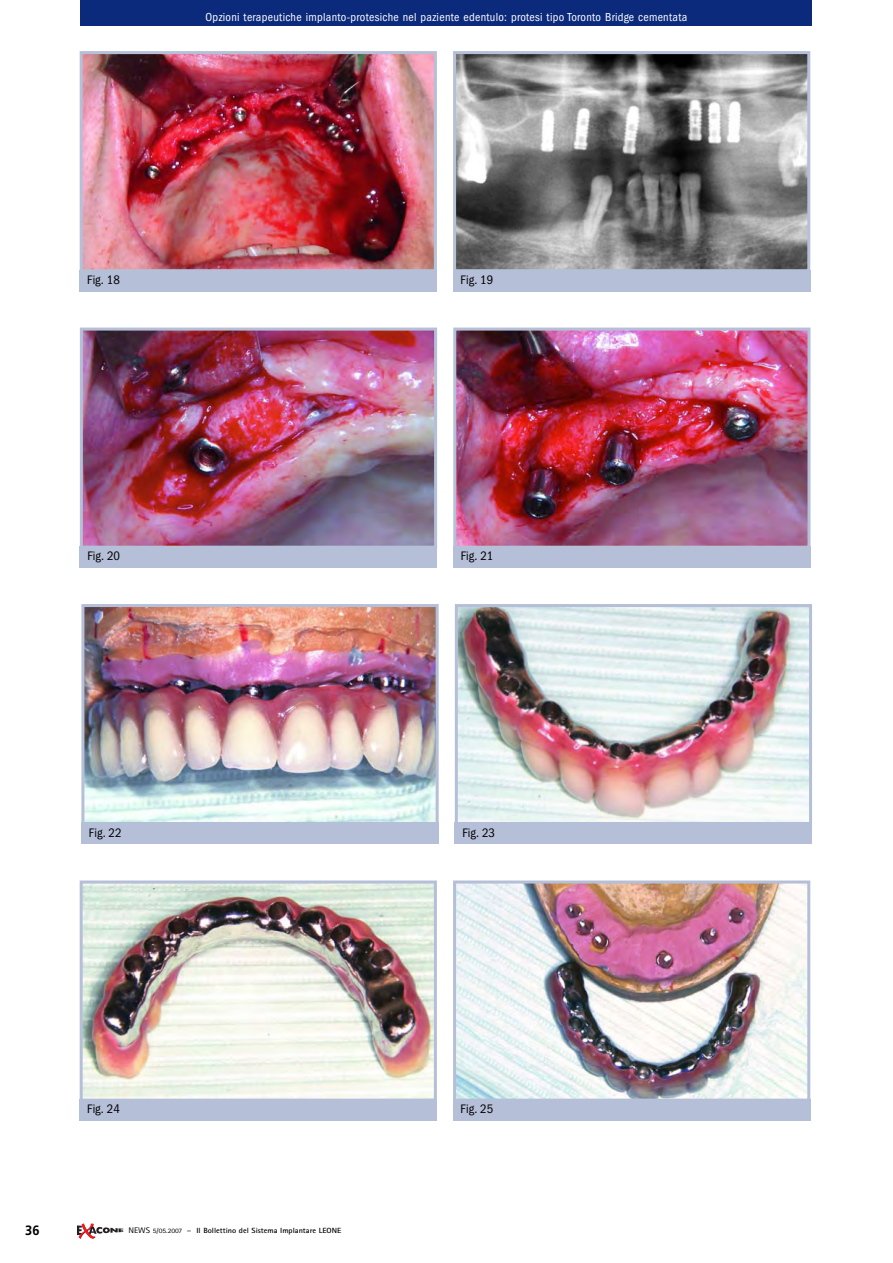
<style>
.page{position:relative;width:893px;height:1263px;background:#fff}
.page>*{position:absolute;margin:0;border:0;box-sizing:border-box;transform-origin:0 0}
.t1{font:700 13.5px "Frutiger";color:#000;scale:.95 1}
.t2{font:condensed 12.75px "Franklin Gothic";color:#000}
.t3{font:condensed 12px "Franklin Gothic";letter-spacing:.025em;color:#fff}
.t4{font:700 7.5px "Rotis Sans Serif";color:#000;scale:1.1 1}
.s1{font-weight:400;font-size:8.1px}
.s2{font-weight:400;font-size:6.75px}
</style>
<div class="page">
<img style="left:77px;top:0;width:735px;height:1239px">
<p class="t3" style="left:206px;top:13px;width:483px">Opzioni terapeutiche implanto-protesiche nel paziente edentulo: protesi tipo Toronto Bridge cementata</p>
<p class="t2" style="left:87px;top:275px;width:34px">Fig. 18</p>
<p class="t2" style="left:461px;top:275px;width:34px">Fig. 19</p>
<p class="t2" style="left:87px;top:552px;width:34px">Fig. 20</p>
<p class="t2" style="left:461px;top:552px;width:34px">Fig. 21</p>
<p class="t2" style="left:89px;top:828px;width:34px">Fig. 22</p>
<p class="t2" style="left:462px;top:828px;width:34px">Fig. 23</p>
<p class="t2" style="left:87px;top:1105px;width:34px">Fig. 24</p>
<p class="t2" style="left:461px;top:1105px;width:34px">Fig. 25</p>
<p class="t1" style="left:25px;top:1225px;width:17px">36</p>
<p class="t4" style="left:128px;top:1228px;width:195px"><span class="s1">NEWS</span> <span class="s2">5/05.2007</span> <span class="s1">–</span> Il Bollettino del Sistema Implantare LEONE</p>
</div>
